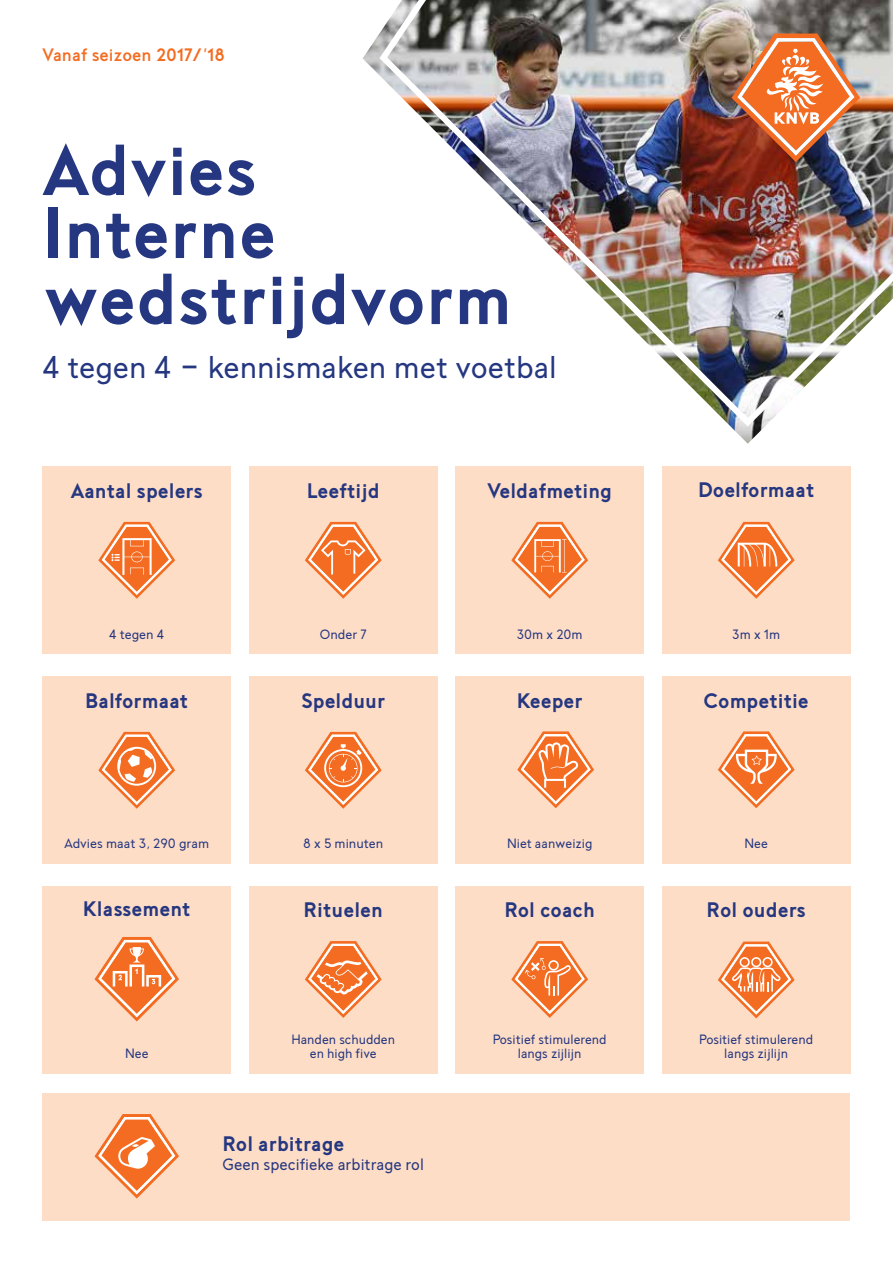
<style>
.page{position:relative;width:893px;height:1263px;background:#fff}
.page>*{position:absolute;margin:0;border:0;box-sizing:border-box;transform-origin:0 0}
.t1{font:700 72px/64.5px "Baronvon Wesseling";color:#253780}
.t2{font:31.5px "Baronvon Wesseling";color:#253780}
.t3{font:700 21px "Baronvon Wesseling";color:#253780}
.t4{font:18px "Baronvon Wesseling";color:#f36c21}
.t5{font:16.5px "Baronvon Wesseling";color:#253780}
.t6{font:13.5px/13.5px "Baronvon Wesseling";color:#253780;text-align:center}
</style>
<div class="page">
<div style="left:249px;top:466px;width:188px;height:188px;background:#feddc6"></div>
<div style="left:43px;top:466px;width:188px;height:188px;background:#feddc6"></div>
<div style="left:455px;top:466px;width:189px;height:188px;background:#feddc6"></div>
<div style="left:662px;top:466px;width:188px;height:188px;background:#feddc6"></div>
<div style="left:43px;top:676px;width:188px;height:188px;background:#feddc6"></div>
<div style="left:249px;top:676px;width:188px;height:188px;background:#feddc6"></div>
<div style="left:455px;top:676px;width:189px;height:188px;background:#feddc6"></div>
<div style="left:662px;top:676px;width:188px;height:188px;background:#feddc6"></div>
<div style="left:43px;top:886px;width:188px;height:187px;background:#feddc6"></div>
<div style="left:43px;top:1093px;width:807px;height:127px;background:#feddc6"></div>
<div style="left:249px;top:886px;width:188px;height:187px;background:#feddc6"></div>
<div style="left:455px;top:886px;width:189px;height:187px;background:#feddc6"></div>
<div style="left:662px;top:886px;width:188px;height:187px;background:#feddc6"></div>
<svg style="left:94px;top:1114px;width:85px;height:84px"></svg>
<img style="left:376px;top:0;width:517px;height:431px">
<img style="left:732px;top:34px;width:128px;height:128px">
<svg style="left:98px;top:732px;width:77px;height:77px"></svg>
<svg style="left:718px;top:731px;width:77px;height:77px"></svg>
<svg style="left:718px;top:522px;width:77px;height:77px"></svg>
<svg style="left:517px;top:731px;width:77px;height:77px"></svg>
<svg style="left:94px;top:937px;width:85px;height:84px"></svg>
<svg style="left:305px;top:941px;width:77px;height:77px"></svg>
<svg style="left:718px;top:941px;width:77px;height:77px"></svg>
<svg style="left:511px;top:941px;width:77px;height:77px"></svg>
<svg style="left:305px;top:732px;width:77px;height:77px"></svg>
<svg style="left:511px;top:522px;width:77px;height:77px"></svg>
<svg style="left:305px;top:522px;width:77px;height:77px"></svg>
<svg style="left:98px;top:522px;width:77px;height:77px"></svg>
<h3 class="t4" style="left:43px;top:45px;width:184px">Vanaf seizoen 2017/’18</h3>
<h1 class="t1" style="left:43px;top:138px;width:471px">Advies<br>Interne wedstrijdvorm</h1>
<h2 class="t2" style="left:43px;top:350px;width:516px">4 tegen 4 - kennismaken met voetbal</h2>
<h3 class="t3" style="left:71px;top:479px;width:134px">Aantal spelers</h3>
<h3 class="t3" style="left:307px;top:479px;width:74px">Leeftijd</h3>
<h3 class="t3" style="left:487px;top:479px;width:126px">Veldafmeting</h3>
<h3 class="t3" style="left:698px;top:478px;width:118px">Doelformaat</h3>
<p class="t6" style="left:109px;top:627px;width:57px">4 tegen 4</p>
<p class="t6" style="left:320px;top:627px;width:48px">Onder 7</p>
<p class="t6" style="left:517px;top:627px;width:67px">30m x 20m</p>
<p class="t6" style="left:732px;top:627px;width:49px">3m x 1m</p>
<h3 class="t3" style="left:85px;top:689px;width:105px">Balformaat</h3>
<h3 class="t3" style="left:301px;top:689px;width:86px">Spelduur</h3>
<h3 class="t3" style="left:517px;top:689px;width:68px">Keeper</h3>
<h3 class="t3" style="left:704px;top:689px;width:107px">Competitie</h3>
<p class="t6" style="left:64px;top:837px;width:146px">Advies maat 3, 290 gram</p>
<p class="t6" style="left:744px;top:837px;width:25px">Nee</p>
<p class="t6" style="left:303px;top:837px;width:81px">8 x 5 minuten</p>
<p class="t6" style="left:507px;top:837px;width:87px">Niet aanweizig</p>
<h3 class="t3" style="left:83px;top:897px;width:109px">Klassement</h3>
<h3 class="t3" style="left:304px;top:897px;width:81px">Rituelen</h3>
<h3 class="t3" style="left:707px;top:898px;width:101px">Rol ouders</h3>
<h3 class="t3" style="left:504px;top:898px;width:92px">Rol coach</h3>
<p class="t6" style="left:125px;top:1046px;width:25px">Nee</p>
<p class="t6" style="left:291px;top:1033px;width:105px">Handen schudden en high five</p>
<p class="t6" style="left:699px;top:1033px;width:116px">Positief stimulerend langs zijlijn</p>
<p class="t6" style="left:493px;top:1033px;width:116px">Positief stimulerend langs zijlijn</p>
<h3 class="t3" style="left:222px;top:1131px;width:124px">Rol arbitrage</h3>
<p class="t5" style="left:222px;top:1155px;width:203px">Geen specifieke arbitrage rol</p>
</div>
